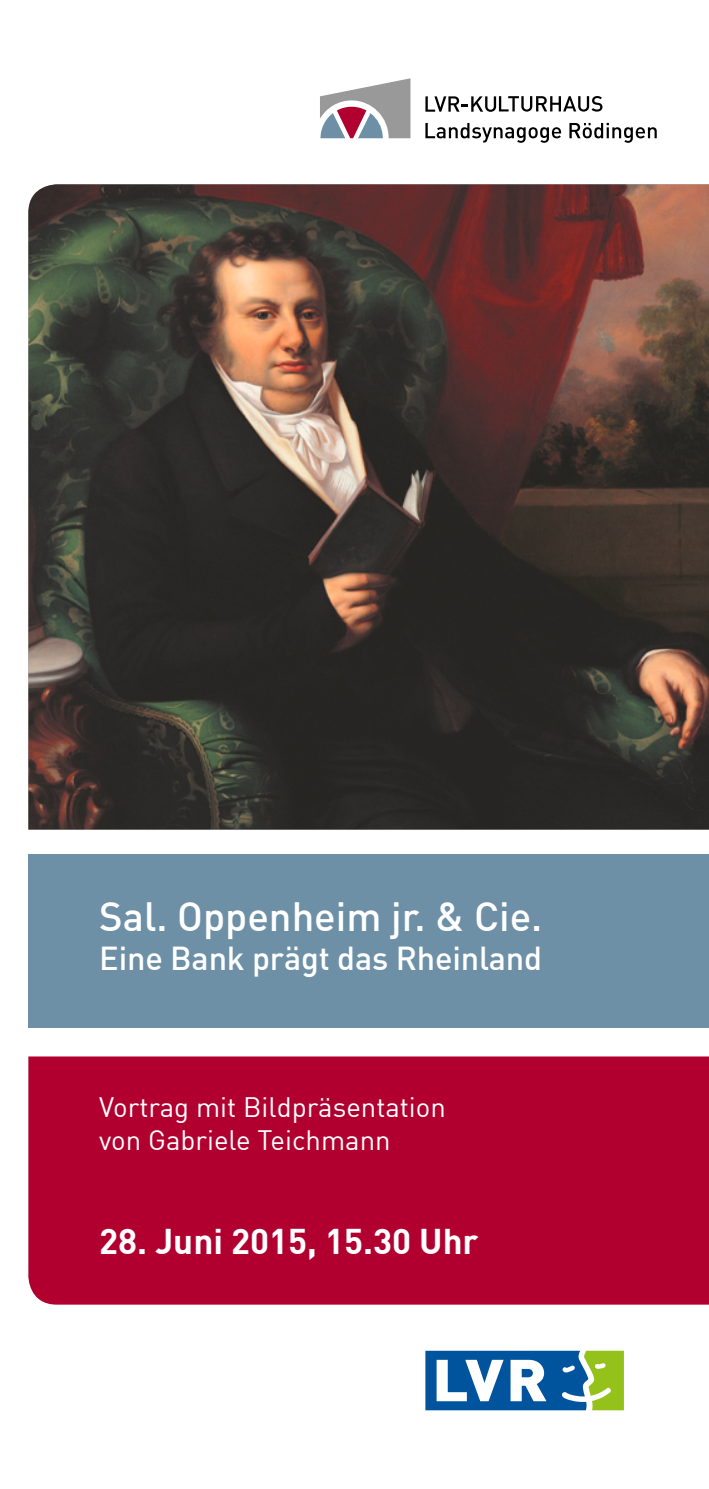
<style>
.page{position:relative;width:709px;height:1489px;background:#fff}
.page>*{position:absolute;margin:0;border:0;box-sizing:border-box;transform-origin:0 0}
.t1{font:500 40px "DIN";color:#fff}
.t2{font:700 35px "DIN";color:#fff}
.t3{font:500 32.5px "DIN";letter-spacing:-.005em;color:#fff}
.t4{font:27.5px/33px "DIN";color:#fff}
</style>
<div class="page">
<svg style="left:425px;top:96px;width:177px;height:16px"></svg>
<svg style="left:425px;top:123px;width:136px;height:20px"></svg>
<svg style="left:569px;top:123px;width:87px;height:20px"></svg>
<svg style="left:320px;top:78px;width:90px;height:60px"></svg>
<svg style="left:425px;top:1350px;width:199px;height:60px"></svg>
<div style="left:28px;top:1056px;width:681px;height:248px;background:#b10030"></div>
<div style="left:28px;top:854px;width:681px;height:174px;background:#6d90a7"></div>
<img style="left:28px;top:184px;width:681px;height:645px">
<h1 class="t1" style="left:99px;top:891px;width:444px">Sal. Oppenheim jr. &amp; Cie.</h1>
<p class="t3" style="left:99px;top:937px;width:444px">Eine Bank prägt das Rheinland</p>
<p class="t4" style="left:99px;top:1089px;width:348px">Vortrag mit Bildpräsentation von Gabriele Teichmann</p>
<p class="t2" style="left:99px;top:1218px;width:381px">28. Juni 2015, 15.30 Uhr</p>
</div>
